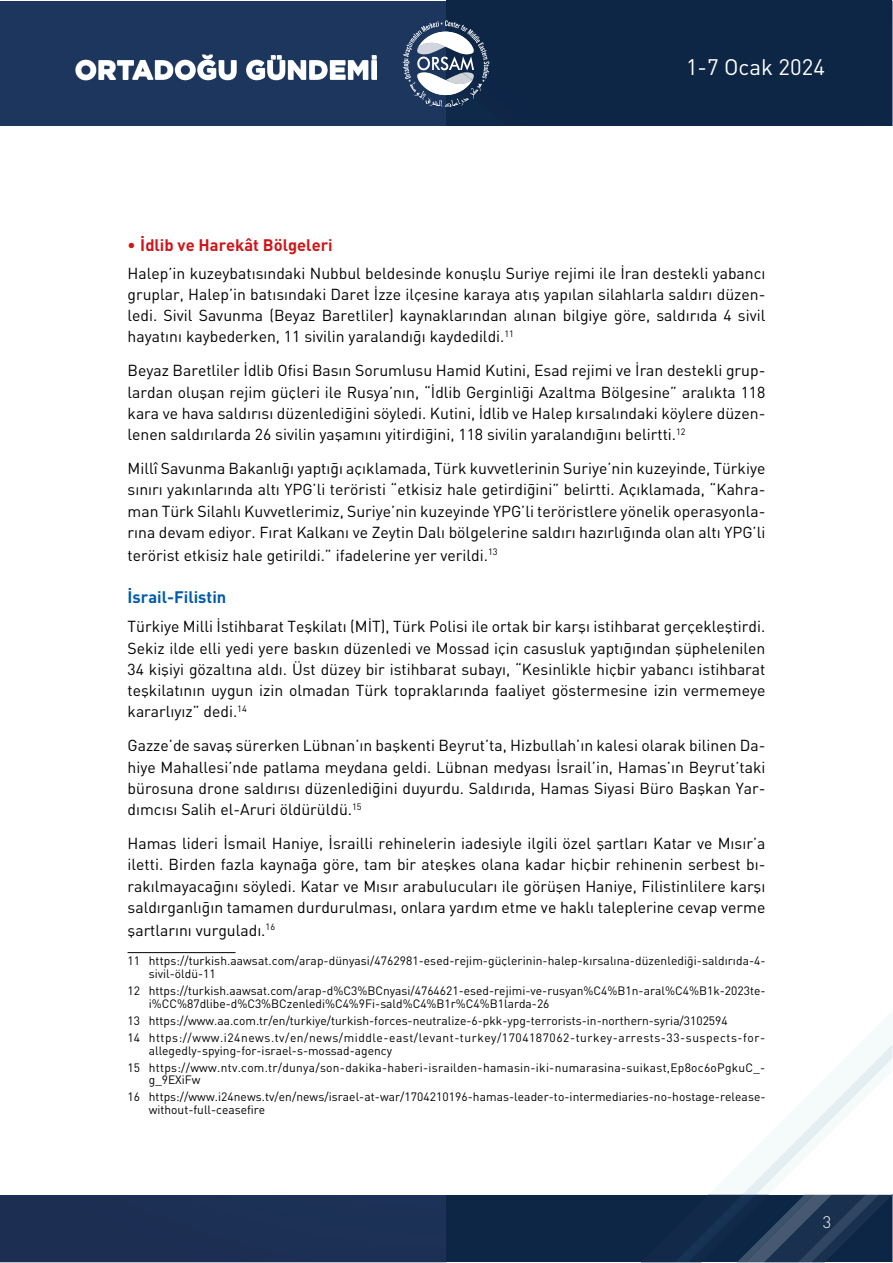
<style>
.page{position:relative;width:893px;height:1263px;background:#fff}
.page>*{position:absolute;margin:0;border:0;box-sizing:border-box;transform-origin:0 0}
.t1{font:900 27px "Gotham";color:#fff}
.t2{font:22.2px "DIN";color:#fff}
.t3{font:700 16.5px "DIN";color:#cd1719}
.t4{font:700 16.5px "DIN";color:#005ca9}
.t5{font:300 16.5px "DI Nbek";color:#fff}
.t6{font:15.75px/21.3px "DIN";color:#000;text-align:justify}
.t7{font:12px/12.8px "DIN";letter-spacing:.005em;color:#000}
.t8{font:12px/17px "DIN";letter-spacing:.025em;color:#000}
</style>
<div class="page">
<img style="left:0;top:1px;width:446px;height:1261px">
<div style="left:446px;top:2px;width:360px;height:124px;background:#0d2645"></div>
<div style="left:446px;top:35px;width:329px;height:1224px;background:#0d2645"></div>
<div style="left:446px;top:55px;width:313px;height:1190px;background:#0d2645"></div>
<div style="left:446px;top:86px;width:282px;height:1133px;background:#0d2645"></div>
<div style="left:446px;top:106px;width:267px;height:1100px;background:#0d2645"></div>
<div style="left:0;top:126px;width:893px;height:1068px;background:#fff"></div>
<svg style="left:641px;top:1044px;width:252px;height:218px"></svg>
<svg style="left:132px;top:55px;width:104px;height:25px"></svg>
<svg style="left:246px;top:56px;width:131px;height:24px"></svg>
<svg style="left:403px;top:20px;width:86px;height:87px"></svg>
<hr style="left:128px;top:952px;width:108px;height:1px;background:#000">
<h1 class="t1" style="left:75px;top:51px;width:305px">ORTADOĞU GÜNDEMİ</h1>
<h2 class="t2" style="left:686px;top:52px;width:140px">1-7 Ocak 2024</h2>
<p class="t3" style="left:128px;top:234px;width:207px">• İdlib ve Harekât Bölgeleri</p>
<p class="t6" style="left:128px;top:262px;width:639px">Halep’in kuzeybatısındaki Nubbul beldesinde konuşlu Suriye rejimi ile İran destekli yabancı gruplar, Halep’in batısındaki Daret İzze ilçesine karaya atış yapılan silahlarla saldırı düzen&shy;ledi. Sivil Savunma (Beyaz Baretliler) kaynaklarından alınan bilgiye göre, saldırıda 4 sivil hayatını kaybederken, 11 sivilin yaralandığı kaydedildi.<sup>11</sup></p>
<p class="t6" style="left:128px;top:359px;width:639px">Beyaz Baretliler İdlib Ofisi Basın Sorumlusu Hamid Kutini, Esad rejimi ve İran destekli grup&shy;lardan oluşan rejim güçleri ile Rusya’nın, “İdlib Gerginliği Azaltma Bölgesine” aralıkta 118 kara ve hava saldırısı düzenlediğini söyledi. Kutini, İdlib ve Halep kırsalındaki köylere düzen&shy;lenen saldırılarda 26 sivilin yaşamını yitirdiğini, 118 sivilin yaralandığını belirtti.<sup>12</sup></p>
<p class="t6" style="left:128px;top:457px;width:639px">Millî Savunma Bakanlığı yaptığı açıklamada, Türk kuvvetlerinin Suriye’nin kuzeyinde, Türkiye sınırı yakınlarında altı YPG’li teröristi “etkisiz hale getirdiğini” belirtti. Açıklamada, “Kahra&shy;man Türk Silahlı Kuvvetlerimiz, Suriye’nin kuzeyinde YPG’li teröristlere yönelik operasyonla&shy;rına devam ediyor. Fırat Kalkanı ve Zeytin Dalı bölgelerine saldırı hazırlığında olan altı YPG’li</p>
<p class="t6" style="left:128px;top:544px;width:372px">terörist etkisiz hale getirildi.” ifadelerine yer verildi.<sup>13</sup></p>
<p class="t4" style="left:128px;top:585px;width:100px">İsrail-Filistin</p>
<p class="t6" style="left:128px;top:615px;width:639px">Türkiye Milli İstihbarat Teşkilatı (MİT), Türk Polisi ile ortak bir karşı istihbarat gerçekleştirdi.<br>Sekiz ilde elli yedi yere baskın düzenledi ve Mossad için casusluk yaptığından şüphelenilen 34 kişiyi gözaltına aldı. Üst düzey bir istihbarat subayı, “Kesinlikle hiçbir yabancı istihbarat teşkilatının uygun izin olmadan Türk topraklarında faaliyet göstermesine izin vermemeye kararlıyız” dedi.<sup>14</sup></p>
<p class="t6" style="left:128px;top:734px;width:639px">Gazze’de savaş sürerken Lübnan’ın başkenti Beyrut’ta, Hizbullah’ın kalesi olarak bilinen Da&shy;hiye Mahallesi’nde patlama meydana geldi. Lübnan medyası İsrail’in, Hamas’ın Beyrut’taki bürosuna drone saldırısı düzenlediğini duyurdu. Saldırıda, Hamas Siyasi Büro Başkan Yar&shy;dımcısı Salih el-Aruri öldürüldü.<sup>15</sup></p>
<p class="t6" style="left:128px;top:832px;width:639px">Hamas lideri İsmail Haniye, İsrailli rehinelerin iadesiyle ilgili özel şartları Katar ve Mısır’a iletti. Birden fazla kaynağa göre, tam bir ateşkes olana kadar hiçbir rehinenin serbest bı&shy;rakılmayacağını söyledi. Katar ve Mısır arabulucuları ile görüşen Haniye, Filistinlilere karşı saldırganlığın tamamen durdurulması, onlara yardım etme ve haklı taleplerine cevap verme</p>
<p class="t6" style="left:128px;top:918px;width:149px">şartlarını vurguladı.<sup>16</sup></p>
<p class="t7" style="left:149px;top:954px;width:618px;text-indent:-21px">11 https://turkish.aawsat.com/arap-dünyasi/4762981-esed-rejim-güçlerinin-halep-kırsalına-düzenlediği-saldırıda-4- sivil-öldü-11</p>
<p class="t7" style="left:149px;top:984px;width:618px;text-indent:-21px">12 https://turkish.aawsat.com/arap-d%C3%BCnyasi/4764621-esed-rejimi-ve-rusyan%C4%B1n-aral%C4%B1k-2023te&shy;i%CC%87dlibe-d%C3%BCzenledi%C4%9Fi-sald%C4%B1r%C4%B1larda-26</p>
<p class="t7" style="left:128px;top:1011px;width:639px;line-height:17px">13 https://www.aa.com.tr/en/turkiye/turkish-forces-neutralize-6-pkk-ypg-terrorists-in-northern-syria/3102594<br>14 https://www.i24news.tv/en/news/middle-east/levant-turkey/1704187062-turkey-arrests-33-suspects-for-</p>
<p class="t8" style="left:128px;top:1041px;width:639px;text-indent:21px">allegedly-spying-for-israel-s-mossad-agency<br>15 https://www.ntv.com.tr/dunya/son-dakika-haberi-israilden-hamasin-iki-numarasina-suikast,Ep8oc6oPgkuC_-</p>
<p class="t7" style="left:128px;top:1071px;width:639px;line-height:17px;text-indent:21px">g_9EXiFw<br>16 https://www.i24news.tv/en/news/israel-at-war/1704210196-hamas-leader-to-intermediaries-no-hostage-release-</p>
<p class="t7" style="left:149px;top:1103px;width:118px">without-full-ceasefire</p>
<p class="t5" style="left:823px;top:1212px;width:10px">3</p>
</div>
